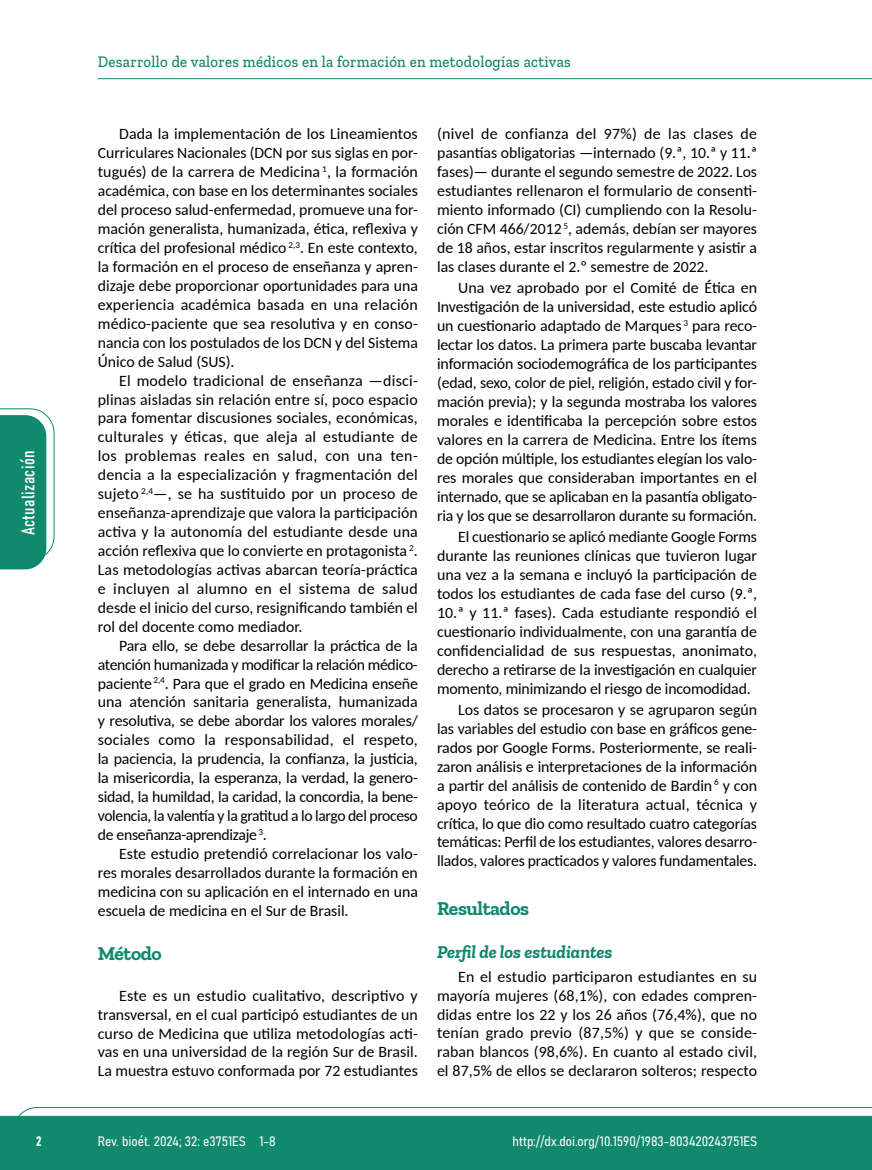
<style>
.page{position:relative;width:872px;height:1170px;background:#fff}
.page>*{position:absolute;margin:0;border:0;box-sizing:border-box;transform-origin:0 0}
.t1{font:700 19.5px "Zilla Slab";letter-spacing:-.02em;color:#10896d}
.t2{font:italic 700 18px "Zilla Slab";color:#10896d}
.t3{font:18px "Bahnschrift";letter-spacing:.02em;color:#fff}
.t4{font:500 16.5px "Zilla Slab";letter-spacing:.02em;color:#10896d;scale:.9 1}
.t5{font:15.75px/18.9px "Carlito";letter-spacing:-.005em;color:#000;text-align:justify}
.t6{font:13.5px "Bahnschrift";color:#fff}
</style>
<div class="page">
<svg style="left:12px;top:1107px;width:860px;height:62px;background:#2e987f"></svg>
<hr style="left:98px;top:78px;width:774px;height:1px;background:#10896d">
<svg style="left:0;top:408px;width:55px;height:161px"></svg>
<p class="t3" style="left:15px;top:535px;width:86px;rotate:-90deg">Actualización</p>
<p class="t4" style="left:98px;top:53px;width:527px">Desarrollo de valores médicos en la formación en metodologías activas</p>
<p class="t5" style="left:98px;top:124px;width:322px;text-indent:21px">Dada la implementación de los Lineamientos Curriculares Nacionales (DCN por sus siglas en por&shy;tugués) de la carrera de Medicina <sup>1</sup>, la formación académica, con base en los determinantes sociales del proceso salud-enfermedad, promueve una for&shy;mación generalista, humanizada, ética, reflexiva y crítica del profesional médico <sup>2,3</sup>. En este contexto, la formación en el proceso de enseñanza y apren&shy;dizaje debe proporcionar oportunidades para una experiencia académica basada en una relación médico-paciente que sea resolutiva y en conso&shy;nancia con los postulados de los DCN y del Sistema Único de Salud (SUS).</p>
<p class="t5" style="left:98px;top:370px;width:321px;text-indent:21px">El modelo tradicional de enseñanza —disci&shy;plinas aisladas sin relación entre sí, poco espacio para fomentar discusiones sociales, económicas, culturales y éticas, que aleja al estudiante de los problemas reales en salud, con una ten&shy;dencia a la especialización y fragmentación del sujeto <sup>2,4</sup>—, se ha sustituido por un proceso de enseñanza-aprendizaje que valora la participación activa y la autonomía del estudiante desde una acción reflexiva que lo convierte en protagonista <sup>2</sup>.<br>Las metodologías activas abarcan teoría-práctica e incluyen al alumno en el sistema de salud desde el inicio del curso, resignificando también el rol del docente como mediador.</p>
<p class="t5" style="left:98px;top:635px;width:322px;text-indent:21px">Para ello, se debe desarrollar la práctica de la atención humanizada y modificar la relación médico&shy;paciente <sup>2,4</sup>. Para que el grado en Medicina enseñe una atención sanitaria generalista, humanizada y resolutiva, se debe abordar los valores morales/ sociales como la responsabilidad, el respeto, la paciencia, la prudencia, la confianza, la justicia, la misericordia, la esperanza, la verdad, la genero&shy;sidad, la humildad, la caridad, la concordia, la bene&shy;volencia, la valentía y la gratitud a lo largo del proceso de enseñanza-aprendizaje <sup>3</sup>.</p>
<p class="t5" style="left:98px;top:843px;width:321px;text-indent:21px">Este estudio pretendió correlacionar los valo&shy;res morales desarrollados durante la formación en medicina con su aplicación en el internado en una escuela de medicina en el Sur de Brasil.</p>
<p class="t1" style="left:98px;top:942px;width:65px">Método</p>
<p class="t5" style="left:98px;top:985px;width:321px;text-indent:21px">Este es un estudio cualitativo, descriptivo y transversal, en el cual participó estudiantes de un curso de Medicina que utiliza metodologías acti&shy;vas en una universidad de la región Sur de Brasil.<br>La muestra estuvo conformada por 72 estudiantes</p>
<p class="t5" style="left:437px;top:124px;width:321px">(nivel de confianza del 97%) de las clases de pasantías obligatorias —internado (9.ª, 10.ª y 11.ª fases)— durante el segundo semestre de 2022. Los estudiantes rellenaron el formulario de consenti&shy;miento informado (CI) cumpliendo con la Resolu&shy;ción CFM 466/2012 <sup>5</sup>, además, debían ser mayores de 18 años, estar inscritos regularmente y asistir a las clases durante el 2.º semestre de 2022.</p>
<p class="t5" style="left:437px;top:278px;width:322px;text-indent:21px">Una vez aprobado por el Comité de Ética en Investigación de la universidad, este estudio aplicó un cuestionario adaptado de Marques <sup>3</sup> para reco&shy;lectar los datos. La primera parte buscaba levantar información sociodemográfica de los participantes (edad, sexo, color de piel, religión, estado civil y for&shy;mación previa); y la segunda mostraba los valores morales e identificaba la percepción sobre estos valores en la carrera de Medicina. Entre los ítems de opción múltiple, los estudiantes elegían los valo&shy;res morales que consideraban importantes en el internado, que se aplicaban en la pasantía obligato&shy;ria y los que se desarrollaron durante su formación.</p>
<p class="t5" style="left:437px;top:526px;width:322px;text-indent:21px">El cuestionario se aplicó mediante Google Forms durante las reuniones clínicas que tuvieron lugar una vez a la semana e incluyó la participación de todos los estudiantes de cada fase del curso (9.ª, 10.ª y 11.ª fases). Cada estudiante respondió el cuestionario individualmente, con una garantía de confidencialidad de sus respuestas, anonimato, derecho a retirarse de la investigación en cualquier momento, minimizando el riesgo de incomodidad.</p>
<p class="t5" style="left:437px;top:699px;width:322px;text-indent:21px">Los datos se procesaron y se agruparon según las variables del estudio con base en gráficos gene&shy;rados por Google Forms. Posteriormente, se reali&shy;zaron análisis e interpretaciones de la información a partir del análisis de contenido de Bardin <sup>6</sup> y con apoyo teórico de la literatura actual, técnica y crítica, lo que dio como resultado cuatro categorías temáticas: Perfil de los estudiantes, valores desarro&shy;llados, valores practicados y valores fundamentales.</p>
<p class="t1" style="left:437px;top:897px;width:94px">Resultados</p>
<p class="t2" style="left:437px;top:941px;width:177px">Perfil de los estudiantes</p>
<p class="t5" style="left:437px;top:966px;width:322px;text-indent:21px">En el estudio participaron estudiantes en su mayoría mujeres (68,1%), con edades compren&shy;didas entre los 22 y los 26 años (76,4%), que no tenían grado previo (87,5%) y que se conside&shy;raban blancos (98,6%). En cuanto al estado civil, el 87,5% de ellos se declararon solteros; respecto</p>
<p class="t6" style="left:36px;top:1130px;width:7px">2</p>
<p class="t6" style="left:98px;top:1131px;width:179px">Rev. bioét. 2024; 32: e3751ES 1-8</p>
<p class="t6" style="left:512px;top:1131px;width:246px">http://dx.doi.org/10.1590/1983-803420243751ES</p>
</div>
